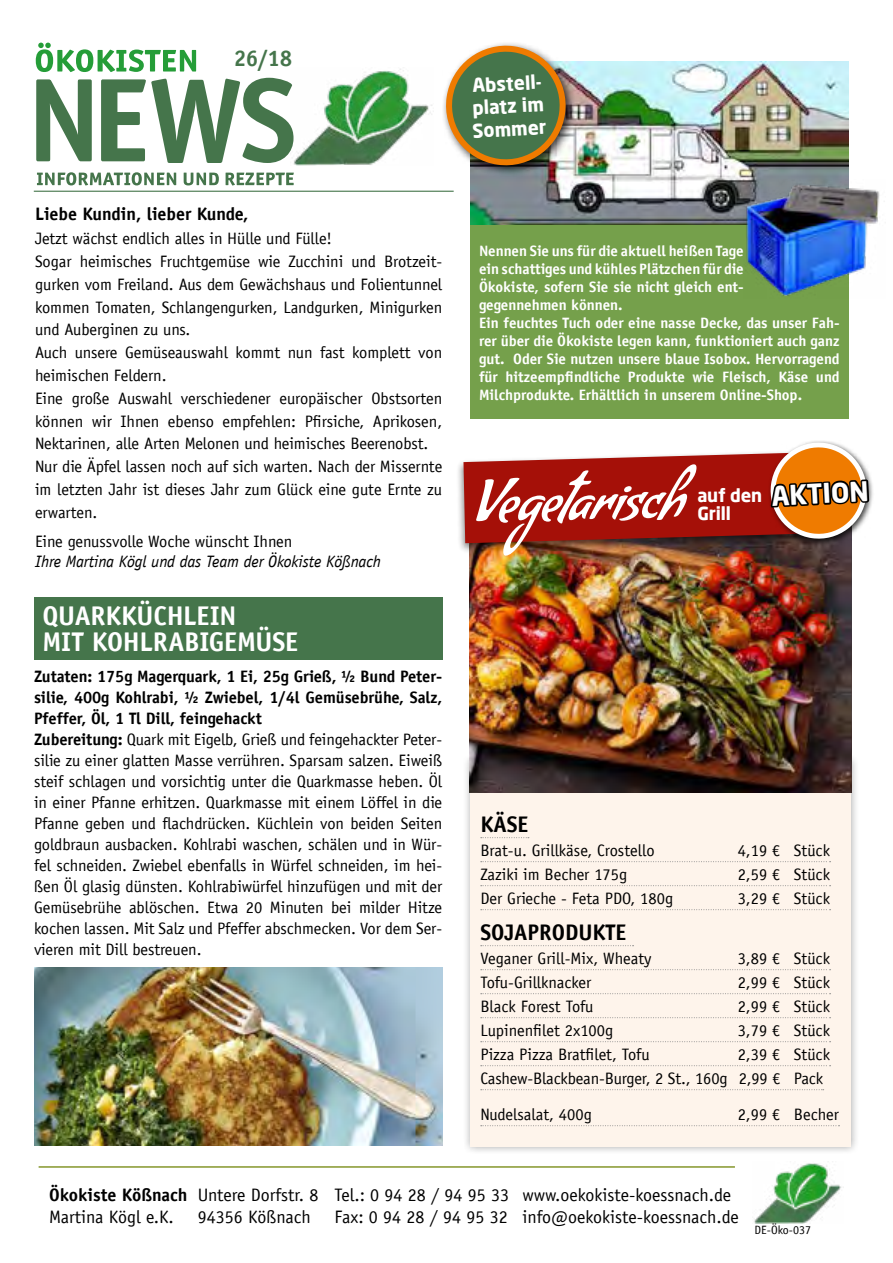
<style>
.page{position:relative;width:893px;height:1263px;background:#fff}
.page>*{position:absolute;margin:0;border:0;box-sizing:border-box;transform-origin:0 0}
.t1{font:57px "Condiment";color:#fff}
.t2{font:700 27px/25.5px "Officina Sans LT";letter-spacing:-.01em;color:#fff}
.t3{font:700 26.7px "Neo Sans Pro";color:#fff}
.t4{font:700 22.5px "Officina Sans LT";color:#000}
.t5{font:700 22.5px "Officina Sans LT";color:#45754b}
.t6{font:700 18.9px/22.6px "Neo Sans Pro";color:#fff}
.t7{font:18px/21.6px "Officina Sans LT";color:#000}
.t8{font:700 18px "Officina Sans LT";color:#000}
.t9{font:700 18px "Neo Sans Pro";letter-spacing:-.01em;color:#fff}
.t10{font:16.5px/21px "Officina Sans LT";letter-spacing:-.005em;color:#000}
.t11{font:italic 16.5px "Officina Sans LT";letter-spacing:-.005em;color:#000}
.t12{font:700 15px/18px "Officina Sans LT";color:#fff}
.t13{font:12px "Officina Sans LT";color:#000}
.s1{font-weight:700}
</style>
<div class="page">
<div style="left:470px;top:225px;width:379px;height:194px;background:#75a04b"></div>
<div style="left:463px;top:753px;width:396px;height:401px;background:#000;opacity:.75"></div>
<div style="left:470px;top:761px;width:381px;height:385px;background:#fef4eb"></div>
<svg style="left:481px;top:837px;width:48px;height:1px"></svg>
<svg style="left:481px;top:861px;width:350px;height:1px"></svg>
<svg style="left:481px;top:885px;width:350px;height:1px"></svg>
<svg style="left:481px;top:909px;width:350px;height:1px"></svg>
<svg style="left:481px;top:945px;width:153px;height:1px"></svg>
<svg style="left:481px;top:969px;width:350px;height:1px"></svg>
<svg style="left:481px;top:993px;width:350px;height:1px"></svg>
<svg style="left:481px;top:1017px;width:350px;height:1px"></svg>
<svg style="left:481px;top:1041px;width:350px;height:1px"></svg>
<svg style="left:481px;top:1065px;width:350px;height:1px"></svg>
<svg style="left:481px;top:1089px;width:343px;height:1px"></svg>
<svg style="left:481px;top:1125px;width:358px;height:1px"></svg>
<img style="left:470px;top:633px;width:381px;height:159px">
<svg style="left:37px;top:172px;width:257px;height:13px"></svg>
<svg style="left:36px;top:43px;width:160px;height:29px"></svg>
<svg style="left:36px;top:78px;width:254px;height:85px"></svg>
<img style="left:290px;top:69px;width:142px;height:97px">
<hr style="left:34px;top:191px;width:420px;height:1px;background:#45754b">
<img style="left:754px;top:1163px;width:88px;height:60px">
<hr style="left:39px;top:1166px;width:696px;height:2px;background:#85962c">
<img style="left:470px;top:62px;width:379px;height:162px">
<div style="left:441px;top:41px;width:136px;height:136px;background:#000;opacity:.75"></div>
<svg style="left:441px;top:41px;width:132px;height:127px"></svg>
<img style="left:744px;top:180px;width:136px;height:116px">
<div style="left:34px;top:597px;width:408px;height:62px;background:#45754b"></div>
<div style="left:455px;top:448px;width:390px;height:105px;background:#000;opacity:.49"></div>
<img style="left:463px;top:441px;width:410px;height:192px">
<img style="left:34px;top:967px;width:408px;height:178px">
<h3 class="t5" style="left:234px;top:44px;width:60px">26/18</h3>
<p class="t8" style="left:35px;top:203px;width:215px">Liebe Kundin, lieber Kunde,</p>
<p class="t10" style="left:35px;top:227px;width:409px;line-height:22.8px">Jetzt wächst endlich alles in Hülle und Fülle!<br>Sogar heimisches Fruchtgemüse wie Zucchini und Brotzeit&shy;gurken vom Freiland. Aus dem Gewächshaus und Folientunnel kommen Tomaten, Schlangengurken, Landgurken, Minigurken und Auberginen zu uns.<br>Auch unsere Gemüseauswahl kommt nun fast komplett von heimischen Feldern.<br>Eine große Auswahl verschiedener europäischer Obstsorten können wir Ihnen ebenso empfehlen: Pfirsiche, Aprikosen, Nektarinen, alle Arten Melonen und heimisches Beerenobst.<br>Nur die Äpfel lassen noch auf sich warten. Nach der Missernte im letzten Jahr ist dieses Jahr zum Glück eine gute Ernte zu erwarten.</p>
<p class="t10" style="left:35px;top:531px;width:259px">Eine genussvolle Woche wünscht Ihnen</p>
<p class="t11" style="left:35px;top:551px;width:347px">Ihre Martina Kögl und das Team der Ökokiste Kößnach</p>
<h2 class="t2" style="left:43px;top:603px;width:257px">QUARKKÜCHLEIN<br>MIT KOHLRABIGEMÜSE</h2>
<p class="t10" style="left:34px;top:666px;width:410px"><span class="s1">Zutaten: 175g Magerquark, 1 Ei, 25g Grieß, ½ Bund Peter&shy;silie, 400g Kohlrabi, ½ Zwiebel, 1/4l Gemüsebrühe, Salz, Pfeffer, Öl, 1 Tl Dill, feingehackt<br>Zubereitung:</span> Quark mit Eigelb, Grieß und feingehackter Peter&shy;silie zu einer glatten Masse verrühren. Sparsam salzen. Eiweiß steif schlagen und vorsichtig unter die Quarkmasse heben. Öl in einer Pfanne erhitzen. Quarkmasse mit einem Löffel in die Pfanne geben und flachdrücken. Küchlein von beiden Seiten goldbraun ausbacken. Kohlrabi waschen, schälen und in Wür&shy;fel schneiden. Zwiebel ebenfalls in Würfel schneiden, im hei&shy;ßen Öl glasig dünsten. Kohlrabiwürfel hinzufügen und mit der Gemüsebrühe ablöschen. Etwa 20 Minuten bei milder Hitze kochen lassen. Mit Salz und Pfeffer abschmecken. Vor dem Ser&shy;vieren mit Dill bestreuen.</p>
<p class="t6" style="left:469px;top:74px;width:77px;rotate:-3deg">Abstell&shy;platz im<br>Sommer</p>
<p class="t12" style="left:479px;top:242px;width:362px">Nennen Sie uns für die aktuell heißen Tage<br>ein schattiges und kühles Plätzchen für die<br>Ökokiste, sofern Sie sie nicht gleich ent-<br>gegennehmen können.<br>Ein feuchtes Tuch oder eine nasse Decke, das unser Fah&shy;rer über die Ökokiste legen kann, funktioniert auch ganz gut. Oder Sie nutzen unsere blaue Isobox. Hervorragend für hitzeempfindliche Produkte wie Fleisch, Käse und Milchprodukte. Erhältlich in unserem Online-Shop.</p>
<h1 class="t1" style="left:473px;top:466px;width:213px;rotate:-1deg">Vegetarisch</h1>
<p class="t9" style="left:697px;top:483px;width:66px">auf den</p>
<h3 class="t3" style="left:771px;top:479px;width:99px;rotate:-3deg">AKTION</h3>
<p class="t9" style="left:697px;top:502px;width:35px">Grill</p>
<h3 class="t4" style="left:480px;top:810px;width:49px">KÄSE</h3>
<p class="t10" style="left:480px;top:840px;width:176px">Brat-u. Grillkäse, Crostello</p>
<p class="t10" style="left:738px;top:840px;width:94px">4,19 € Stück</p>
<p class="t10" style="left:480px;top:864px;width:148px">Zaziki im Becher 175g</p>
<p class="t10" style="left:738px;top:864px;width:94px">2,59 € Stück</p>
<p class="t10" style="left:480px;top:888px;width:194px">Der Grieche - Feta PDO, 180g</p>
<p class="t10" style="left:738px;top:888px;width:94px">3,29 € Stück</p>
<h3 class="t4" style="left:480px;top:918px;width:147px">SOJAPRODUKTE</h3>
<p class="t10" style="left:480px;top:948px;width:173px">Veganer Grill-Mix, Wheaty</p>
<p class="t10" style="left:738px;top:948px;width:94px">3,89 € Stück</p>
<p class="t10" style="left:480px;top:972px;width:112px">Tofu-Grillknacker</p>
<p class="t10" style="left:738px;top:972px;width:94px">2,99 € Stück</p>
<p class="t10" style="left:480px;top:996px;width:115px">Black Forest Tofu</p>
<p class="t10" style="left:738px;top:996px;width:94px">2,99 € Stück</p>
<p class="t10" style="left:480px;top:1020px;width:134px">Lupinenfilet 2x100g</p>
<p class="t10" style="left:738px;top:1020px;width:94px">3,79 € Stück</p>
<p class="t10" style="left:480px;top:1044px;width:171px">Pizza Pizza Bratfilet, Tofu</p>
<p class="t10" style="left:480px;top:1042px;width:351px;line-height:24px;text-indent:257px">2,39 € Stück<br>Cashew-Blackbean-Burger, 2 St., 160g 2,99 € Pack</p>
<p class="t10" style="left:480px;top:1104px;width:113px">Nudelsalat, 400g</p>
<p class="t10" style="left:738px;top:1104px;width:103px">2,99 € Becher</p>
<p class="t8" style="left:49px;top:1183px;width:140px">Ökokiste Kößnach</p>
<p class="t7" style="left:49px;top:1206px;width:126px">Martina Kögl e.K.</p>
<p class="t7" style="left:198px;top:1184px;width:122px">Untere Dorfstr. 8<br>94356 Kößnach</p>
<p class="t7" style="left:334px;top:1184px;width:176px">Tel.: 0 94 28 / 94 95 33<br>Fax: 0 94 28 / 94 95 32</p>
<p class="t7" style="left:522px;top:1184px;width:218px">www.oekokiste-koessnach.de info@oekokiste-koessnach.de</p>
<p class="t13" style="left:755px;top:1223px;width:58px">DE-Öko-037</p>
</div>
